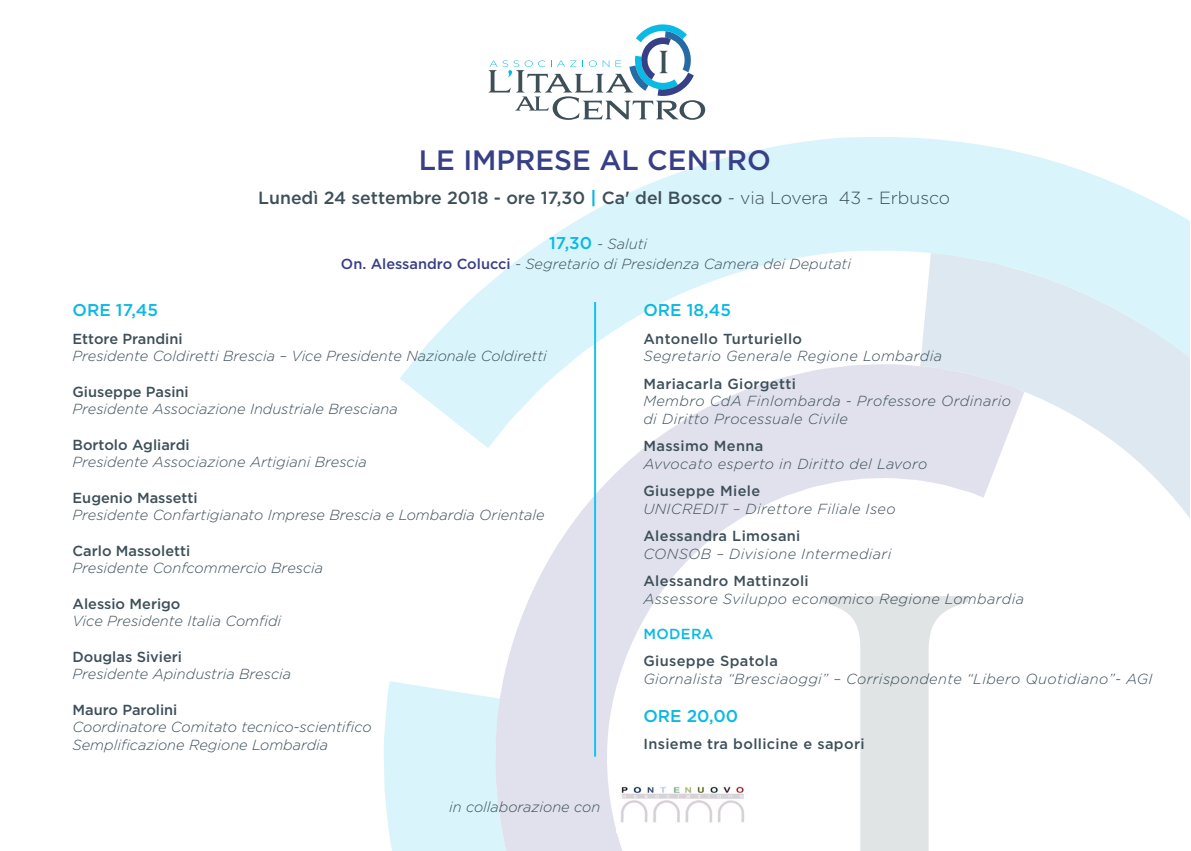
<style>
.page{position:relative;width:1191px;height:851px;background:#fff}
.page>*{position:absolute;margin:0;border:0;box-sizing:border-box;transform-origin:0 0}
.t1{font:500 28px "Gotham";color:#373f86}
.t2{font:500 17.6px "Gotham";color:#3d4f59}
.t3{font:500 17px "Gotham";color:#0ab9e4}
.t4{font:italic 300 14.6px/20px "Gotham";color:#3d4f59;text-align:center}
.t5{font:italic 300 14.6px/17.4px "Gotham";letter-spacing:.025em;color:#3d4f59}
.t6{font:500 14.6px "Gotham";letter-spacing:.025em;color:#3d4f59}
.t7{font:500 14.6px "Gotham";color:#3d4f59}
.t8{font:500 14.6px "Gotham";letter-spacing:.025em;color:#0ab9e4}
.s1{font-weight:700;color:#0ab9e4}
.s2{font-weight:300}
.s3{font-weight:500;font-style:normal;font-size:17px;color:#0ab9e4}
.s4{font-weight:500;font-style:normal;color:#373f86}
</style>
<div class="page">
<svg style="left:383px;top:681px;width:108px;height:169px;background:#dcf4fa"></svg>
<svg style="left:1122px;top:448px;width:68px;height:70px"></svg>
<svg style="left:400px;top:137px;width:790px;height:311px;fill:#ddf4fa"></svg>
<svg style="left:491px;top:364px;width:533px;height:486px"></svg>
<svg style="left:821px;top:596px;width:147px;height:254px"></svg>
<svg style="left:488px;top:24px;width:217px;height:96px"></svg>
<hr style="left:594px;top:302px;width:2px;height:454px;background:#1ac1f3">
<img style="left:617px;top:780px;width:134px;height:52px">
<h1 class="t1" style="left:419px;top:142px;width:354px">LE IMPRESE AL CENTRO</h1>
<p class="t2" style="left:258px;top:186px;width:693px">Lunedì 24 settembre 2018 - ore 17,30 <span class="s1">|</span> Ca' del Bosco <span class="s2">- via Lovera 43 - Erbusco</span></p>
<p class="t4" style="left:341px;top:233px;width:511px"><span class="s3">17,30</span> - Saluti<br><span class="s4">On. Alessandro Colucci</span> - Segretario di Presidenza Camera dei Deputati</p>
<p class="t3" style="left:73px;top:299px;width:87px">ORE 17,45</p>
<p class="t7" style="left:73px;top:329px;width:112px">Ettore Prandini</p>
<p class="t4" style="left:73px;top:346px;width:476px">Presidente Coldiretti Brescia – Vice Presidente Nazionale Coldiretti</p>
<p class="t7" style="left:73px;top:382px;width:118px">Giuseppe Pasini</p>
<p class="t4" style="left:73px;top:399px;width:327px">Presidente Associazione Industriale Bresciana</p>
<p class="t7" style="left:73px;top:435px;width:119px">Bortolo Agliardi</p>
<p class="t4" style="left:73px;top:452px;width:296px">Presidente Associazione Artigiani Brescia</p>
<p class="t7" style="left:73px;top:488px;width:127px">Eugenio Massetti</p>
<p class="t4" style="left:73px;top:504px;width:473px">Presidente Confartigianato Imprese Brescia e Lombardia Orientale</p>
<p class="t7" style="left:73px;top:541px;width:119px">Carlo Massoletti</p>
<p class="t4" style="left:73px;top:557px;width:252px">Presidente Confcommercio Brescia</p>
<p class="t7" style="left:73px;top:594px;width:109px">Alessio Merigo</p>
<p class="t4" style="left:73px;top:610px;width:210px">Vice Presidente Italia Comfidi</p>
<p class="t7" style="left:73px;top:647px;width:111px">Douglas Sivieri</p>
<p class="t4" style="left:73px;top:663px;width:220px">Presidente Apindustria Brescia</p>
<p class="t7" style="left:73px;top:700px;width:106px">Mauro Parolini</p>
<p class="t4" style="left:73px;top:718px;width:301px;line-height:17.4px;text-align:left">Coordinatore Comitato tecnico-scientifico<br>Semplificazione Regione Lombardia</p>
<p class="t4" style="left:449px;top:796px;width:153px">in collaborazione con</p>
<p class="t3" style="left:643px;top:299px;width:89px">ORE 18,45</p>
<p class="t6" style="left:643px;top:329px;width:160px">Antonello Turturiello</p>
<p class="t5" style="left:643px;top:347px;width:300px">Segretario Generale Regione Lombardia</p>
<p class="t6" style="left:643px;top:374px;width:154px">Mariacarla Giorgetti</p>
<p class="t5" style="left:643px;top:392px;width:369px">Membro CdA Finlombarda - Professore Ordinario di Diritto Processuale Civile</p>
<p class="t6" style="left:643px;top:436px;width:122px">Massimo Menna</p>
<p class="t5" style="left:643px;top:454px;width:285px">Avvocato esperto in Diritto del Lavoro</p>
<p class="t6" style="left:643px;top:481px;width:118px">Giuseppe Miele</p>
<p class="t5" style="left:643px;top:499px;width:254px">UNICREDIT – Direttore Filiale Iseo</p>
<p class="t6" style="left:643px;top:526px;width:159px">Alessandra Limosani</p>
<p class="t5" style="left:643px;top:544px;width:249px">CONSOB – Divisione Intermediari</p>
<p class="t6" style="left:643px;top:571px;width:167px">Alessandro Mattinzoli</p>
<p class="t5" style="left:643px;top:589px;width:382px">Assessore Sviluppo economico Regione Lombardia</p>
<p class="t8" style="left:643px;top:624px;width:72px">MODERA</p>
<p class="t6" style="left:643px;top:651px;width:136px">Giuseppe Spatola</p>
<p class="t5" style="left:643px;top:669px;width:510px">Giornalista “Bresciaoggi” – Corrispondente “Libero Quotidiano”- AGI</p>
<p class="t3" style="left:643px;top:704px;width:96px">ORE 20,00</p>
<p class="t6" style="left:643px;top:734px;width:223px">Insieme tra bollicine e sapori</p>
</div>
